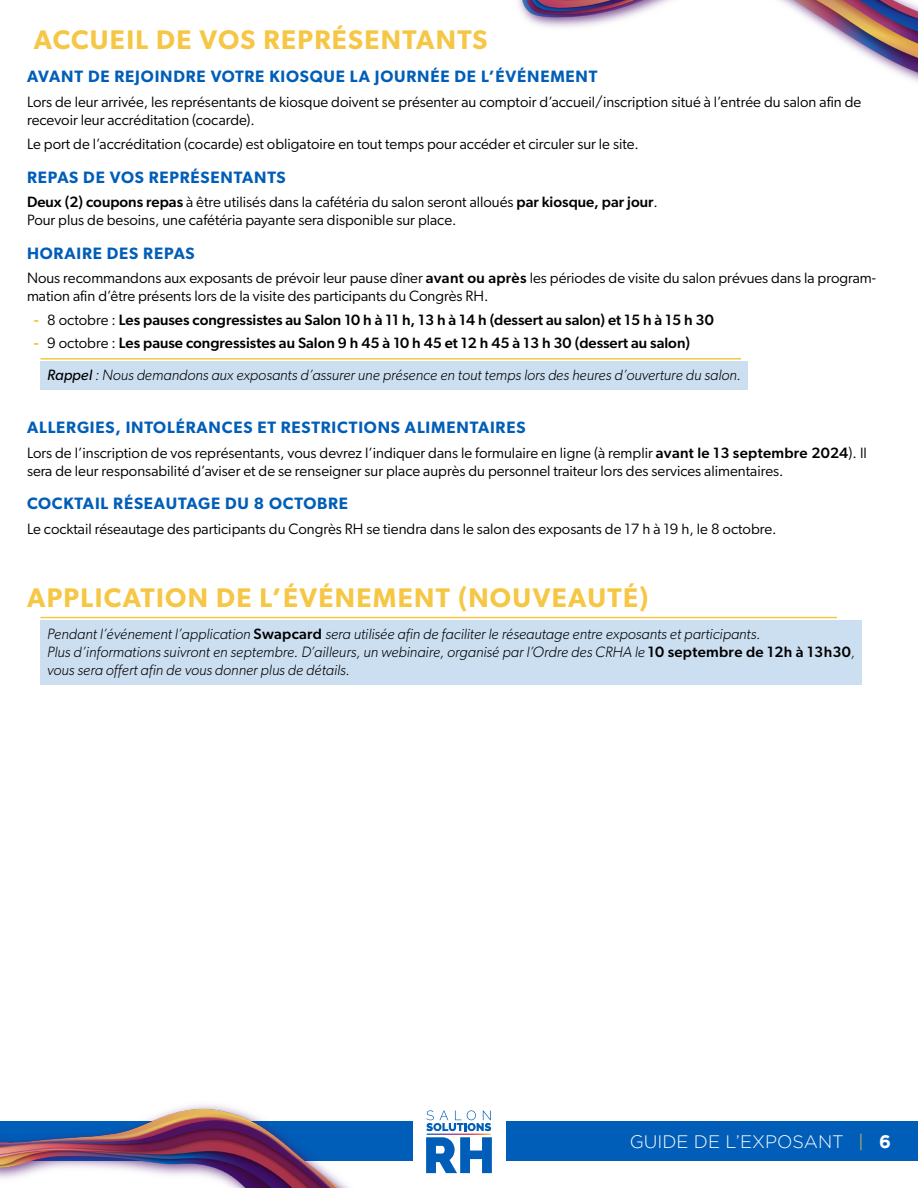
<style>
.page{position:relative;width:918px;height:1188px;background:#fff}
.page>*{position:absolute;margin:0;border:0;box-sizing:border-box;transform-origin:0 0}
.t1{font:600 27px "Gibson";letter-spacing:.05em;color:#f6c645}
.t2{font:300 18px "Gotham";color:#fff}
.t3{font:600 16.5px "Gibson";letter-spacing:.05em;color:#005eb8}
.t4{font:15px/18px "Gibson";color:#000}
.t5{font:italic 300 15px/18px "Gibson";color:#000}
.t6{font:500 15px "Gibson";color:#000}
.s1{font-weight:500}
.s2{font-weight:600;color:#f6c645}
.s3{font-weight:400}
.s4{font-weight:600;font-style:normal;color:#f6c645}
.s5{font-weight:400;font-style:normal}
.s6{font-weight:500;font-style:normal}
.s7{color:#f6c645}
.s8{font-weight:700}
</style>
<div class="page">
<div style="left:0;top:1121px;width:918px;height:40px;background:#005eb8"></div>
<img style="left:0;top:1105px;width:350px;height:83px">
<img style="left:518px;top:0;width:400px;height:82px">
<div style="left:413px;top:1095px;width:92px;height:93px;background:#fff"></div>
<svg style="left:426px;top:1110px;width:66px;height:63px"></svg>
<div style="left:40px;top:361px;width:708px;height:29px;background:#ccdff1"></div>
<hr style="left:40px;top:358px;width:701px;height:2px;background:#f6c645">
<div style="left:40px;top:620px;width:822px;height:64px;background:#ccdff1"></div>
<hr style="left:40px;top:617px;width:797px;height:1px;background:#f6c645">
<h1 class="t1" style="left:34px;top:23px;width:455px">ACCUEIL DE VOS REPRÉSENTANTS</h1>
<p class="t3" style="left:27px;top:66px;width:572px">AVANT DE REJOINDRE VOTRE KIOSQUE LA JOURNÉE DE L’ÉVÉNEMENT</p>
<p class="t4" style="left:27px;top:92px;width:836px">Lors de leur arrivée, les représentants de kiosque doivent se présenter au comptoir d’accueil/inscription situé à l’entrée du salon afin de recevoir leur accréditation (cocarde).</p>
<p class="t4" style="left:27px;top:135px;width:613px">Le port de l’accréditation (cocarde) est obligatoire en tout temps pour accéder et circuler sur le site.</p>
<p class="t3" style="left:27px;top:167px;width:260px">REPAS DE VOS REPRÉSENTANTS</p>
<p class="t4" style="left:27px;top:193px;width:633px"><span class="s1">Deux (2) coupons repas</span> à être utilisés dans la cafétéria du salon seront alloués <span class="s1">par kiosque, par jour</span>.<br>Pour plus de besoins, une cafétéria payante sera disponible sur place.</p>
<p class="t3" style="left:27px;top:243px;width:169px">HORAIRE DES REPAS</p>
<p class="t4" style="left:27px;top:269px;width:850px">Nous recommandons aux exposants de prévoir leur pause dîner <span class="s1">avant ou après</span> les périodes de visite du salon prévues dans la program&shy;mation afin d’être présents lors de la visite des participants du Congrès RH.</p>
<p class="t6" style="left:34px;top:311px;width:682px"><span class="s2">-</span> <span class="s3">8 octobre :</span> Les pauses congressistes au Salon 10 h à 11 h, 13 h à 14 h (dessert au salon) et 15 h à 15 h 30</p>
<p class="t5" style="left:47px;top:327px;width:695px;line-height:31.5px;text-indent:-14px"><span class="s4">-</span> <span class="s5">9 octobre :</span> <span class="s6">Les pause congressistes au Salon 9 h 45 à 10 h 45 et 12 h 45 à 13 h 30 (dessert au salon)<br></span><span class="s3">Rappel</span> : Nous demandons aux exposants d’assurer une présence en tout temps lors des heures d’ouverture du salon.</p>
<p class="t3" style="left:27px;top:418px;width:500px">ALLERGIES, INTOLÉRANCES ET RESTRICTIONS ALIMENTAIRES</p>
<p class="t4" style="left:27px;top:444px;width:841px">Lors de l’inscription de vos représentants, vous devrez l’indiquer dans le formulaire en ligne (à remplir <span class="s1">avant le 13 septembre 2024</span>). Il sera de leur responsabilité d’aviser et de se renseigner sur place auprès du personnel traiteur lors des services alimentaires.</p>
<p class="t3" style="left:27px;top:494px;width:323px">COCKTAIL RÉSEAUTAGE DU 8 OCTOBRE</p>
<p class="t4" style="left:27px;top:520px;width:751px">Le cocktail réseautage des participants du Congrès RH se tiendra dans le salon des exposants de 17 h à 19 h, le 8 octobre.</p>
<h1 class="t1" style="left:27px;top:582px;width:623px">APPLICATION DE L’ÉVÉNEMENT (NOUVEAUTÉ)</h1>
<p class="t5" style="left:47px;top:624px;width:810px">Pendant l’événement l’application <span class="s6">Swapcard</span> sera utilisée afin de faciliter le réseautage entre exposants et participants.<br>Plus d’informations suivront en septembre. D’ailleurs, un webinaire, organisé par l’Ordre des CRHA le <span class="s6">10 septembre de 12h à 13h30</span>, vous sera offert afin de vous donner plus de détails.</p>
<p class="t2" style="left:630px;top:1130px;width:263px">GUIDE DE L’EXPOSANT <span class="s7">|</span> <span class="s8">6</span></p>
</div>
